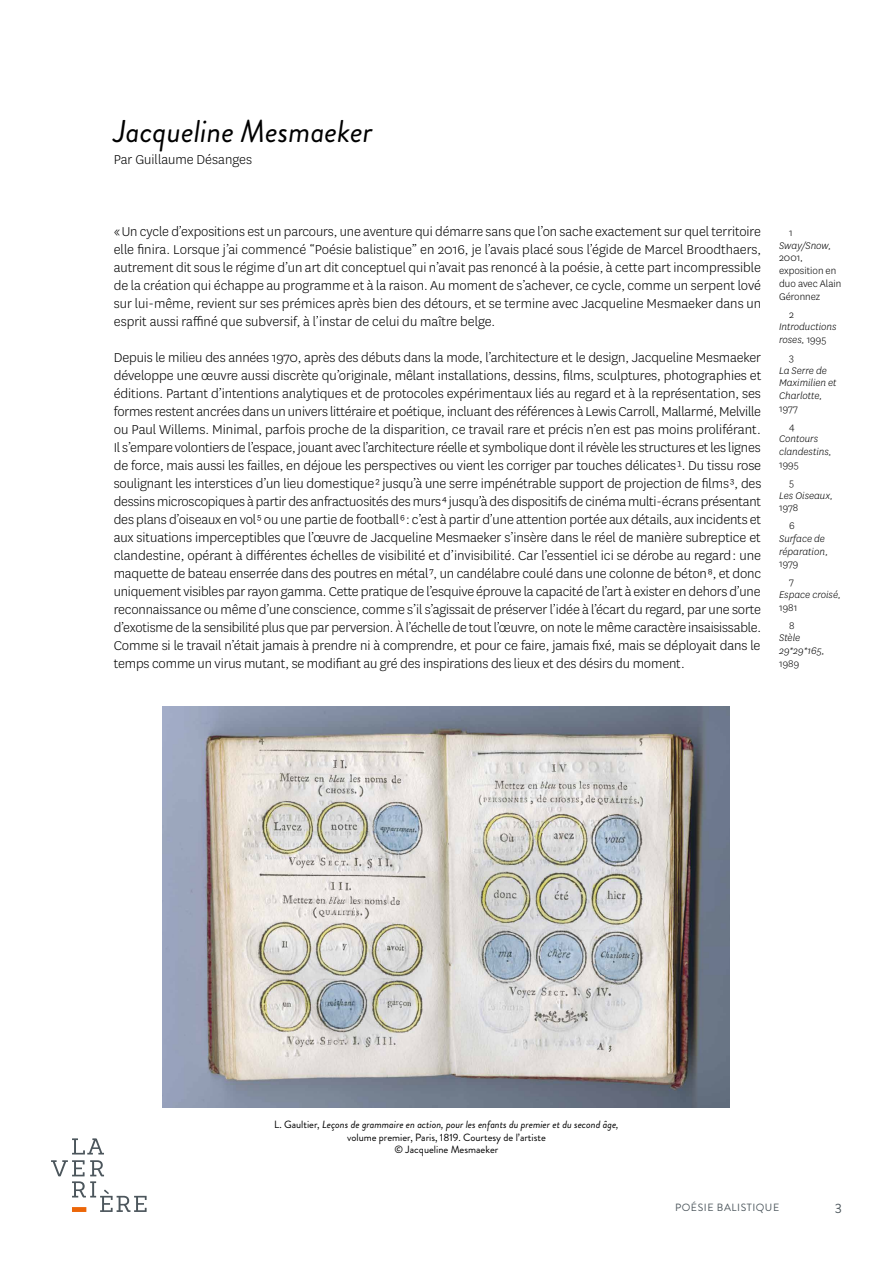
<style>
.page{position:relative;width:893px;height:1263px;background:#fff}
.page>*{position:absolute;margin:0;border:0;box-sizing:border-box;transform-origin:0 0}
.t1{font:italic 31.5px "Brandon Grotesque";color:#000}
.t2{font:300 15px/18px "National";letter-spacing:-.005em;color:#000;text-align:justify}
.t3{font:13.5px "Brandon Grotesque";color:#4c565c}
.t4{font:italic 300 11.25px/12.8px "National";color:#000}
.t5{font:300 11.25px/17.9px "National";color:#000;text-align:center}
.t6{font:10.5px/12.8px "Brandon Grotesque";color:#000;text-align:center}
.t7{font:10.5px "Brandon Grotesque";letter-spacing:.05em;color:#4c565c}
.s1{font-style:normal}
.s2{font-style:italic}
</style>
<div class="page">
<svg style="left:72px;top:1138px;width:32px;height:16px"></svg>
<svg style="left:51px;top:1160px;width:96px;height:52px"></svg>
<div style="left:72px;top:1207px;width:14px;height:5px;background:#ec6608"></div>
<img style="left:163px;top:706px;width:567px;height:401px">
<h1 class="t1" style="left:114px;top:109px;width:260px">Jacqueline Mesmaeker</h1>
<p class="t2" style="left:114px;top:150px;width:140px">Par Guillaume Désanges</p>
<p class="t2" style="left:114px;top:222px;width:649px">« Un cycle d’expositions est un parcours, une aventure qui démarre sans que l’on sache exactement sur quel territoire elle finira. Lorsque j’ai commencé “Poésie balistique” en 2016, je l’avais placé sous l’égide de Marcel Broodthaers, autrement dit sous le régime d’un art dit conceptuel qui n’avait pas renoncé à la poésie, à cette part incompressible de la création qui échappe au programme et à la raison. Au moment de s’achever, ce cycle, comme un serpent lové sur lui-même, revient sur ses prémices après bien des détours, et se termine avec Jacqueline Mesmaeker dans un esprit aussi raffiné que subversif, à l’instar de celui du maître belge.</p>
<p class="t2" style="left:114px;top:348px;width:649px">Depuis le milieu des années 1970, après des débuts dans la mode, l’architecture et le design, Jacqueline Mesmaeker développe une œuvre aussi discrète qu’originale, mêlant installations, dessins, films, sculptures, photographies et éditions. Partant d’intentions analytiques et de protocoles expérimentaux liés au regard et à la représentation, ses formes restent ancrées dans un univers littéraire et poétique, incluant des références à Lewis Carroll, Mallarmé, Melville ou Paul Willems. Minimal, parfois proche de la disparition, ce travail rare et précis n’en est pas moins proliférant.<br>Il s’empare volontiers de l’espace, jouant avec l’architecture réelle et symbolique dont il révèle les structures et les lignes de force, mais aussi les failles, en déjoue les perspectives ou vient les corriger par touches délicates ¹. Du tissu rose soulignant les interstices d’un lieu domestique ² jusqu’à une serre impénétrable support de projection de films ³, des dessins microscopiques à partir des anfractuosités des murs ⁴ jusqu’à des dispositifs de cinéma multi-écrans présentant des plans d’oiseaux en vol ⁵ ou une partie de football ⁶ : c’est à partir d’une attention portée aux détails, aux incidents et aux situations imperceptibles que l’œuvre de Jacqueline Mesmaeker s’insère dans le réel de manière subreptice et clandestine, opérant à différentes échelles de visibilité et d’invisibilité. Car l’essentiel ici se dérobe au regard : une maquette de bateau enserrée dans des poutres en métal ⁷, un candélabre coulé dans une colonne de béton ⁸, et donc uniquement visibles par rayon gamma. Cette pratique de l’esquive éprouve la capacité de l’art à exister en dehors d’une reconnaissance ou même d’une conscience, comme s’il s’agissait de préserver l’idée à l’écart du regard, par une sorte d’exotisme de la sensibilité plus que par perversion. À l’échelle de tout l’œuvre, on note le même caractère insaisissable.<br>Comme si le travail n’était jamais à prendre ni à comprendre, et pour ce faire, jamais fixé, mais se déployait dans le temps comme un virus mutant, se modifiant au gré des inspirations des lieux et des désirs du moment.</p>
<p class="t5" style="left:789px;top:223px;width:5px">1</p>
<p class="t4" style="left:779px;top:239px;width:54px">Sway/Snow,</p>
<p class="t5" style="left:779px;top:251px;width:64px;line-height:12.8px;text-align:left">2001, exposition en duo avec Alain<br>Géronnez</p>
<p class="t5" style="left:789px;top:305px;width:6px">2</p>
<p class="t4" style="left:779px;top:320px;width:59px">Introductions roses, <span class="s1">1995</span></p>
<p class="t5" style="left:789px;top:348px;width:6px">3</p>
<p class="t4" style="left:779px;top:364px;width:59px">La Serre de<br>Maximilien et<br>Charlotte,</p>
<p class="t5" style="left:779px;top:399px;width:20px;text-align:right">1977<br>4</p>
<p class="t4" style="left:779px;top:432px;width:54px">Contours clandestins,</p>
<p class="t5" style="left:779px;top:455px;width:21px">1995<br>5</p>
<p class="t4" style="left:779px;top:488px;width:55px">Les Oiseaux,</p>
<p class="t5" style="left:779px;top:499px;width:21px">1978<br>6</p>
<p class="t4" style="left:779px;top:532px;width:51px">Surface de réparation,</p>
<p class="t5" style="left:779px;top:555px;width:21px">1979<br>7</p>
<p class="t4" style="left:779px;top:588px;width:63px">Espace croisé,</p>
<p class="t5" style="left:779px;top:598px;width:20px;text-align:right">1981<br>8</p>
<p class="t4" style="left:779px;top:631px;width:47px">Stèle<br>29*29*165,</p>
<p class="t5" style="left:779px;top:654px;width:22px">1989</p>
<p class="t6" style="left:274px;top:1118px;width:346px">L. Gaultier, <span class="s2">Leçons de grammaire en action, pour les enfants du premier et du second âge, </span>volume premier, Paris, 1819. Courtesy de l’artiste<br>© Jacqueline Mesmaeker</p>
<p class="t7" style="left:675px;top:1200px;width:106px">POÉSIE BALISTIQUE</p>
<p class="t3" style="left:835px;top:1199px;width:9px">3</p>
</div>
